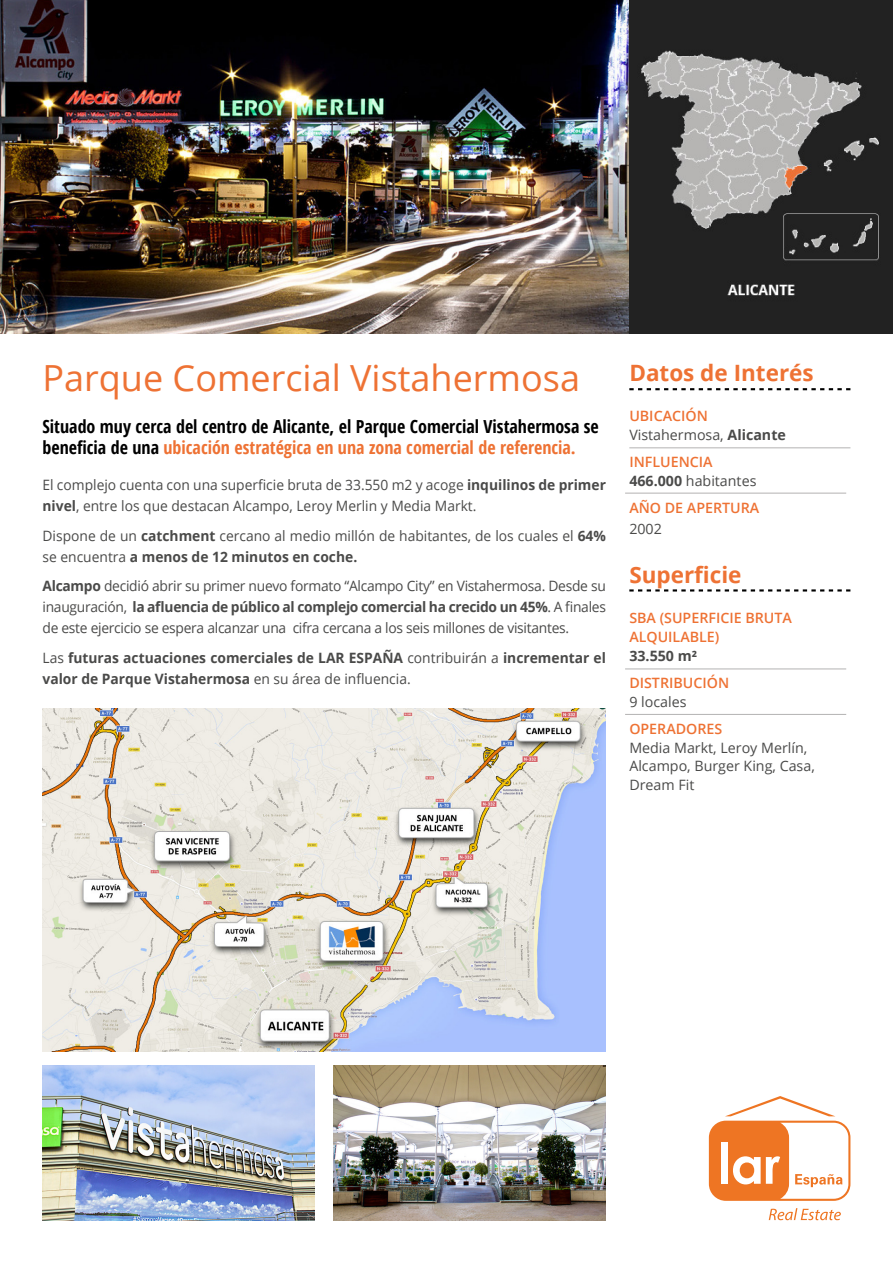
<style>
.page{position:relative;width:893px;height:1263px;background:#fff}
.page>*{position:absolute;margin:0;border:0;box-sizing:border-box;transform-origin:0 0}
.t1{font:36px "Open Sans";color:#ee7234}
.párrafo{font:700 22.5px "Open Sans";color:#ee7234}
.t2{font:700 condensed 18px/21px "Open Sans";color:#000}
.párrafo-2{font:14.25px/21px "Open Sans";color:#4a4a49}
.párrafo-3{font:700 14.25px/21px "Open Sans";color:#4a4a49}
.párrafo_sidebar{font:600 14.25px/18.8px "Open Sans";color:#ee7234}
.párrafo_sidebar-2{font:14.25px/18.8px "Open Sans";color:#4a4a49}
.s1{color:#ee7234}
.s2{font-weight:700}
.s3{font-weight:400}
.s4{font-weight:600;color:#ee7234}
.s5{font-weight:700;color:#4a4a49}
.s6{font-weight:400;color:#4a4a49}
</style>
<div class="page">
<svg style="left:769px;top:1208px;width:72px;height:12px"></svg>
<svg style="left:709px;top:1096px;width:141px;height:105px"></svg>
<hr style="left:629px;top:447px;width:221px;height:1px;background:#b3b2b2">
<hr style="left:625px;top:493px;width:221px;height:1px;background:#b3b2b2">
<hr style="left:625px;top:668px;width:221px;height:1px;background:#b3b2b2">
<hr style="left:625px;top:714px;width:221px;height:1px;background:#b3b2b2">
<svg style="left:629px;top:589px;width:221px;height:2px"></svg>
<svg style="left:629px;top:388px;width:221px;height:2px"></svg>
<img style="left:43px;top:708px;width:563px;height:343px">
<img style="left:43px;top:1066px;width:272px;height:155px">
<img style="left:334px;top:1066px;width:272px;height:155px">
<img style="left:0;top:0;width:629px;height:334px">
<div style="left:629px;top:0;width:264px;height:334px;background:#222"></div>
<img style="left:641px;top:50px;width:238px;height:246px">
<p class="t1" style="left:43px;top:353px;width:539px">Parque Comercial Vistahermosa</p>
<p class="t2" style="left:43px;top:416px;width:558px">Situado muy cerca del centro de Alicante, el Parque Comercial Vistahermosa se beneficia de una <span class="s1">ubicación estratégica en una zona comercial de referencia.</span></p>
<p class="párrafo-2" style="left:43px;top:474px;width:565px">El complejo cuenta con una superficie bruta de 33.550 m2 y acoge <span class="s2">inquilinos de primer nivel</span>, entre los que destacan Alcampo, Leroy Merlin y Media Markt.</p>
<p class="párrafo-2" style="left:43px;top:525px;width:565px">Dispone de un <span class="s2">catchment</span> cercano al medio millón de habitantes, de los cuales el <span class="s2">64% </span>se encuentra <span class="s2">a menos de 12 minutos en coche.</span></p>
<p class="párrafo-2" style="left:43px;top:575px;width:565px;text-align:justify"><span class="s2">Alcampo</span> decidió abrir su primer nuevo formato “Alcampo City” en Vistahermosa. Desde su inauguración, <span class="s2">la afluencia de público al complejo comercial ha crecido un 45%</span>. A finales de este ejercicio se espera alcanzar una cifra cercana a los seis millones de visitantes.</p>
<p class="párrafo-3" style="left:43px;top:647px;width:565px"><span class="s3">Las</span> futuras actuaciones comerciales de LAR ESPAÑA <span class="s3">contribuirán a</span> incrementar el valor de Parque Vistahermosa <span class="s3">en su área de influencia.</span></p>
<p class="párrafo" style="left:629px;top:357px;width:186px">Datos de Interés</p>
<p class="párrafo_sidebar-2" style="left:629px;top:406px;width:158px"><span class="s4">UBICACIÓN<br></span>Vistahermosa, <span class="s2">Alicante</span></p>
<p class="párrafo_sidebar" style="left:629px;top:452px;width:129px">INFLUENCIA<br><span class="s5">466.000</span> <span class="s6">habitantes</span></p>
<p class="párrafo_sidebar" style="left:629px;top:497px;width:132px;line-height:21px">AÑO DE APERTURA<br><span class="s6">2002</span></p>
<p class="párrafo" style="left:629px;top:559px;width:114px">Superficie</p>
<p class="párrafo_sidebar" style="left:629px;top:608px;width:164px">SBA (SUPERFICIE BRUTA<br>ALQUILABLE)<br><span class="s5">33.550 m²</span></p>
<p class="párrafo_sidebar" style="left:629px;top:673px;width:101px">DISTRIBUCIÓN<br><span class="s6">9 locales</span></p>
<p class="párrafo_sidebar-2" style="left:629px;top:719px;width:187px"><span class="s4">OPERADORES<br></span>Media Markt, Leroy Merlín,<br>Alcampo, Burger King, Casa,<br>Dream Fit</p>
</div>
